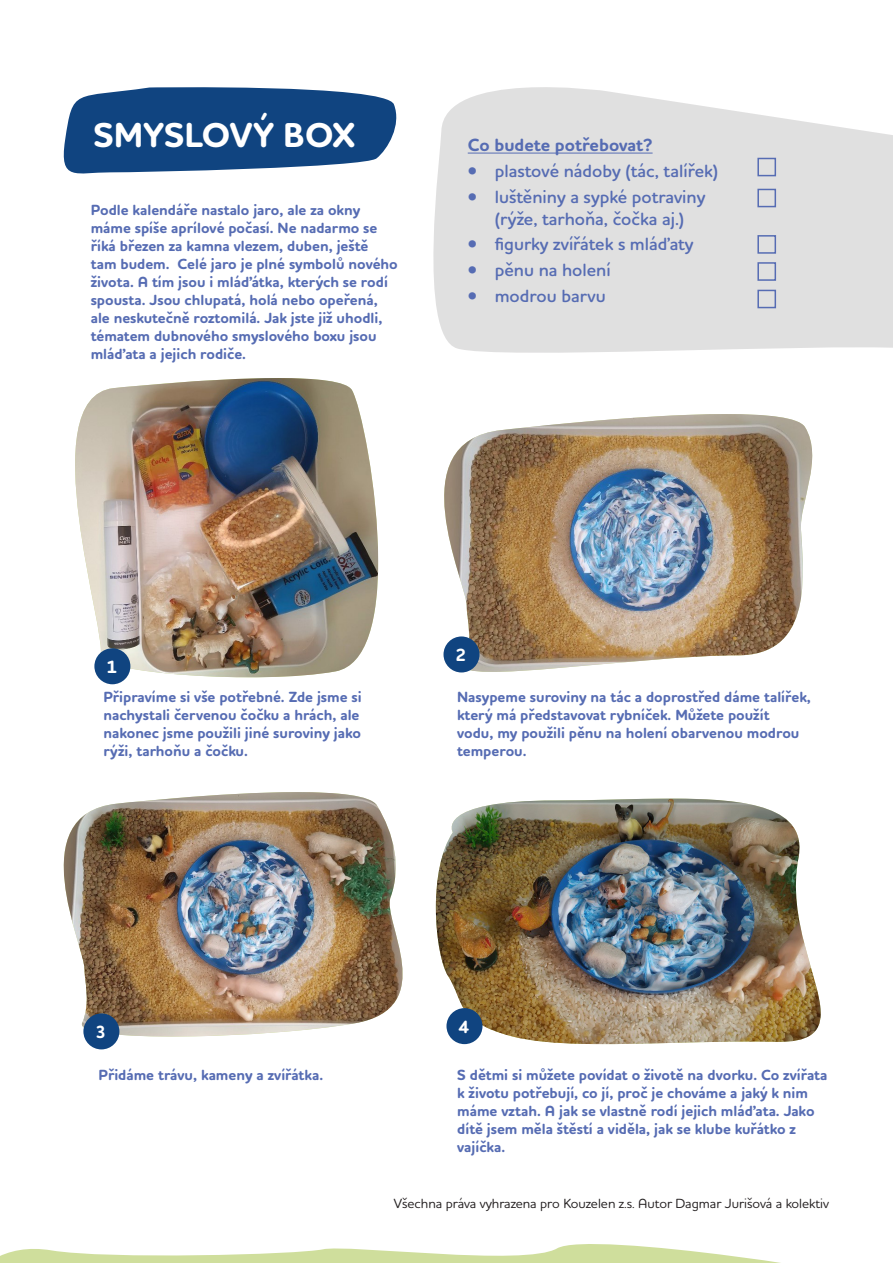
<style>
.page{position:relative;width:893px;height:1263px;background:#fff}
.page>*{position:absolute;margin:0;border:0;box-sizing:border-box;transform-origin:0 0}
.t1{font:700 35.25px "Houschka Rounded";color:#fff}
.t2{font:600 18px/21.6px "Houschka Rounded";color:#566cb3;text-align:center}
.t3{font:700 18px "Houschka Rounded";color:#566cb3}
.t4{font:700 18px "Houschka Rounded";color:#fff}
.t5{font:700 15px/18px "Houschka Rounded";color:#566cb3}
.t6{font:500 13.5px "Houschka Rounded";color:#231f20}
</style>
<div class="page">
<svg style="left:63px;top:87px;width:334px;height:87px;background:#305d91"></svg>
<svg style="left:433px;top:87px;width:460px;height:266px;background:#e2e2e2"></svg>
<svg style="left:0;top:1244px;width:781px;height:19px"></svg>
<img style="left:441px;top:799px;width:380px;height:246px">
<img style="left:444px;top:414px;width:368px;height:259px">
<svg style="left:84px;top:861px;width:357px;height:182px"></svg>
<img style="left:63px;top:792px;width:341px;height:244px">
<div style="left:446px;top:1008px;width:36px;height:36px;background:#104480;border-radius:50%"></div>
<img style="left:75px;top:378px;width:303px;height:301px">
<div style="left:83px;top:1013px;width:36px;height:36px;background:#104480;border-radius:50%"></div>
<div style="left:94px;top:648px;width:36px;height:36px;background:#104480;border-radius:50%"></div>
<div style="left:443px;top:636px;width:36px;height:36px;background:#104480;border-radius:50%"></div>
<div style="left:757px;top:158px;width:19px;height:18px;border:2px solid #566cb3"></div>
<div style="left:757px;top:262px;width:19px;height:19px;border:2px solid #566cb3"></div>
<div style="left:757px;top:235px;width:19px;height:19px;border:2px solid #566cb3"></div>
<div style="left:757px;top:189px;width:19px;height:18px;border:2px solid #566cb3"></div>
<div style="left:757px;top:290px;width:19px;height:18px;border:2px solid #566cb3"></div>
<hr style="left:468px;top:153px;width:185px;height:1px;background:#566cb3">
<p class="t1" style="left:94px;top:112px;width:263px">SMYSLOVÝ BOX</p>
<p class="t5" style="left:91px;top:201px;width:309px">Podle kalendáře nastalo jaro, ale za okny máme spíše aprílové počasí. Ne nadarmo se říká březen za kamna vlezem, duben, ještě tam budem. Celé jaro je plné symbolů nového života. A tím jsou i mláďátka, kterých se rodí spousta. Jsou chlupatá, holá nebo opeřená, ale neskutečně roztomilá. Jak jste již uhodli, tématem dubnového smyslového boxu jsou mláďata a jejich rodiče.</p>
<p class="t3" style="left:468px;top:134px;width:186px">Co budete potřebovat?</p>
<p class="t2" style="left:468px;top:160px;width:252px">• plastové nádoby (tác, talířek)</p>
<p class="t2" style="left:468px;top:186px;width:239px">• luštěniny a sypké potraviny (rýže, tarhoňa, čočka aj.)</p>
<p class="t2" style="left:468px;top:233px;width:227px">• figurky zvířátek s mláďaty</p>
<p class="t2" style="left:468px;top:259px;width:144px">• pěnu na holení</p>
<p class="t2" style="left:468px;top:285px;width:140px">• modrou barvu</p>
<p class="t4" style="left:107px;top:655px;width:12px">1</p>
<p class="t5" style="left:103px;top:688px;width:260px">Připravíme si vše potřebné. Zde jsme si nachystali červenou čočku a hrách, ale nakonec jsme použili jiné suroviny jako rýži, tarhoňu a čočku.</p>
<p class="t4" style="left:456px;top:644px;width:12px">2</p>
<p class="t5" style="left:457px;top:688px;width:355px">Nasypeme suroviny na tác a doprostřed dáme talířek, který má představovat rybníček. Můžete použít<br>vodu, my použili pěnu na holení obarvenou modrou temperou.</p>
<p class="t4" style="left:96px;top:1020px;width:12px">3</p>
<p class="t5" style="left:99px;top:1066px;width:226px">Přidáme trávu, kameny a zvířátka.</p>
<p class="t4" style="left:459px;top:1015px;width:12px">4</p>
<p class="t5" style="left:457px;top:1066px;width:372px">S dětmi si můžete povídat o životě na dvorku. Co zvířata k životu potřebují, co jí, proč je chováme a jaký k nim máme vztah. A jak se vlastně rodí jejich mláďata. Jako dítě jsem měla štěstí a viděla, jak se klube kuřátko z vajíčka.</p>
<p class="t6" style="left:394px;top:1195px;width:437px">Všechna práva vyhrazena pro Kouzelen z.s. Autor Dagmar Jurišová a kolektiv</p>
</div>
